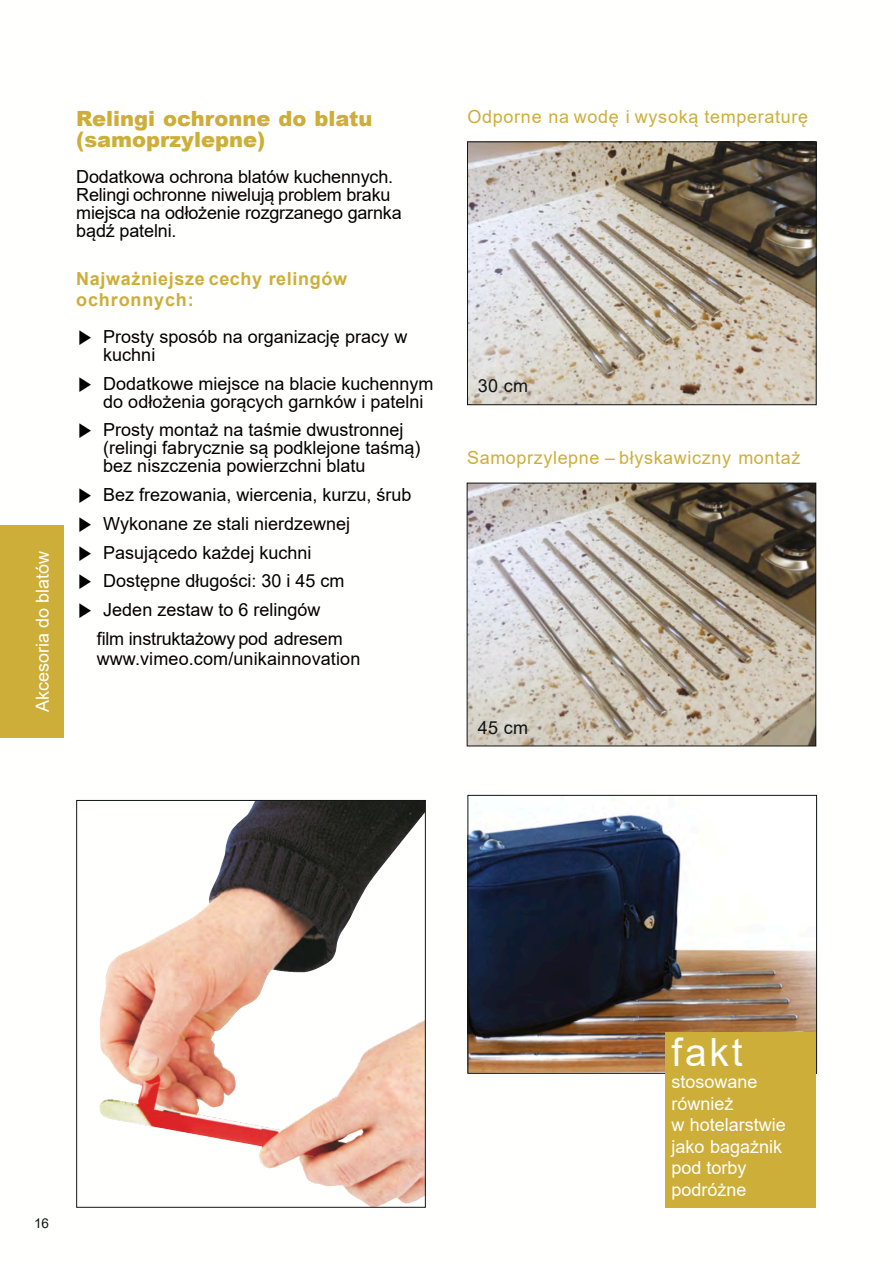
<style>
.page{position:relative;width:893px;height:1263px;background:#fff}
.page>*{position:absolute;margin:0;border:0;box-sizing:border-box;transform-origin:0 0}
.t1{font:39px "Arial";color:#fffffe}
.t2{font:900 21px "Arial";color:#cdae39}
.t3{font:18px "Arial";color:#020000}
.t4{font:18px "Arial";color:#fffffe}
.t5{font:18px "Arial";letter-spacing:.035em;color:#cdae39}
.t6{font:700 18px "Arial";letter-spacing:.035em;color:#cdae39}
.t7{font:18px "Malgun Gothic";color:#020000}
.t8{font:18px "Arial";letter-spacing:.015em;color:#0f1514}
.t9{font:13.5px "Arial";color:#0f1514}
</style>
<div class="page">
<img style="left:469px;top:143px;width:346px;height:260px">
<div style="left:467px;top:141px;width:350px;height:264px;border:1px solid #0f1514"></div>
<img style="left:469px;top:485px;width:345px;height:259px">
<div style="left:467px;top:483px;width:349px;height:263px;border:1px solid #0f1514"></div>
<img style="left:469px;top:814px;width:346px;height:258px">
<div style="left:467px;top:795px;width:350px;height:279px;border:1px solid #0f1514"></div>
<img style="left:100px;top:802px;width:324px;height:404px">
<div style="left:76px;top:800px;width:350px;height:408px;border:1px solid #0f1514"></div>
<div style="left:665px;top:1032px;width:150px;height:176px;background:#cdae39"></div>
<div style="left:0;top:525px;width:64px;height:213px;background:#cdae39"></div>
<p class="t4" style="left:36px;top:712px;width:163px;rotate:-90deg">Akcesoria do blatów</p>
<p class="t2" style="left:76px;top:111px;width:298px">Relingi ochronne do blatu</p>
<p class="t2" style="left:76px;top:132px;width:191px">(samoprzylepne)</p>
<p class="t3" style="left:76px;top:170px;width:318px">Dodatkowa ochrona blatów kuchennych.</p>
<p class="t3" style="left:76px;top:188px;width:316px">Relingi ochronne niwelują problem braku</p>
<p class="t3" style="left:76px;top:206px;width:327px">miejsca na odłożenie rozgrzanego garnka</p>
<p class="t3" style="left:76px;top:224px;width:102px">bądź patelni.</p>
<p class="t6" style="left:76px;top:272px;width:272px">Najważniejsze cechy relingów</p>
<p class="t6" style="left:76px;top:292px;width:119px">ochronnych:</p>
<p class="t7" style="left:76px;top:328px;width:19px">▶</p>
<p class="t3" style="left:103px;top:330px;width:306px">Prosty sposób na organizację pracy w</p>
<p class="t3" style="left:103px;top:348px;width:54px">kuchni</p>
<p class="t7" style="left:76px;top:375px;width:19px">▶</p>
<p class="t3" style="left:103px;top:377px;width:332px">Dodatkowe miejsce na blacie kuchennym</p>
<p class="t3" style="left:103px;top:395px;width:322px">do odłożenia gorących garnków i patelni</p>
<p class="t7" style="left:76px;top:422px;width:19px">▶</p>
<p class="t3" style="left:103px;top:423px;width:302px">Prosty montaż na taśmie dwustronnej</p>
<p class="t3" style="left:103px;top:441px;width:319px">(relingi fabrycznie są podklejone taśmą)</p>
<p class="t3" style="left:103px;top:459px;width:264px">bez niszczenia powierzchni blatu</p>
<p class="t7" style="left:76px;top:487px;width:19px">▶</p>
<p class="t3" style="left:103px;top:488px;width:310px">Bez frezowania, wiercenia, kurzu, śrub</p>
<p class="t7" style="left:76px;top:515px;width:19px">▶</p>
<p class="t3" style="left:103px;top:517px;width:248px">Wykonane ze stali nierdzewnej</p>
<p class="t7" style="left:76px;top:544px;width:19px">▶</p>
<p class="t3" style="left:103px;top:546px;width:210px">Pasującedo każdej kuchni</p>
<p class="t7" style="left:76px;top:573px;width:19px">▶</p>
<p class="t3" style="left:103px;top:574px;width:243px">Dostępne długości: 30 i 45 cm</p>
<p class="t7" style="left:76px;top:602px;width:19px">▶</p>
<p class="t3" style="left:103px;top:603px;width:219px">Jeden zestaw to 6 relingów</p>
<p class="t3" style="left:97px;top:632px;width:247px">film instruktażowy pod adresem</p>
<p class="t3" style="left:97px;top:652px;width:265px">www.vimeo.com/unikainnovation</p>
<p class="t5" style="left:467px;top:110px;width:342px">Odporne na wodę i wysoką temperaturę</p>
<p class="t8" style="left:478px;top:379px;width:52px">30 cm</p>
<p class="t5" style="left:467px;top:451px;width:335px">Samoprzylepne – błyskawiczny montaż</p>
<p class="t8" style="left:478px;top:720px;width:52px">45 cm</p>
<p class="t9" style="left:34px;top:1218px;width:17px">16</p>
<p class="t1" style="left:671px;top:1038px;width:73px">fakt</p>
<p class="t4" style="left:671px;top:1075px;width:88px">stosowane</p>
<p class="t4" style="left:671px;top:1096px;width:64px">również</p>
<p class="t4" style="left:671px;top:1118px;width:116px">w hotelarstwie</p>
<p class="t4" style="left:671px;top:1140px;width:112px">jako bagażnik</p>
<p class="t4" style="left:671px;top:1161px;width:77px">pod torby</p>
<p class="t4" style="left:671px;top:1183px;width:77px">podróżne</p>
</div>
